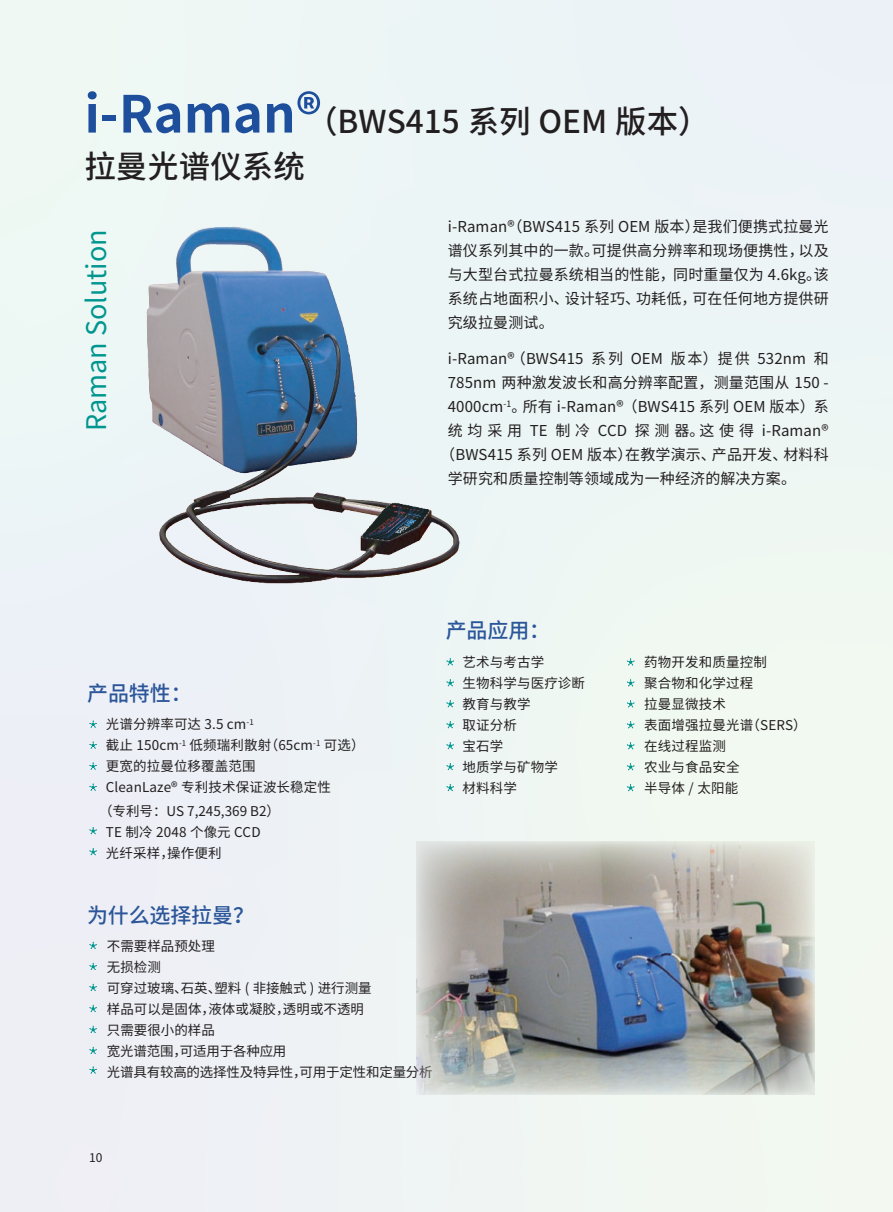
<style>
.page{position:relative;width:893px;height:1212px;background:#eef5f5}
.page>*{position:absolute;margin:0;border:0;box-sizing:border-box;transform-origin:0 0}
.t1{font:500 31.5px/45px "Source Han Sans CN";color:#231f20}
.t2{font:27px "Source Han Sans CN";color:#00968f}
.t3{font:500 21px "Source Han Sans CN";letter-spacing:-.005em;color:#2b5699}
.t4{font:15px/24px "Source Han Sans CN";letter-spacing:.01em;color:#231f20}
.t5{font:15px "Source Han Sans CN";letter-spacing:.32em;color:#231f20}
.t6{font:13.5px/21px "Source Han Sans CN";letter-spacing:.01em;color:#231f20}
.t7{font:12px "Source Han Sans CN";color:#231f20}
.s1{font-weight:700;font-size:51px;color:#1e4f9d}
</style>
<div class="page">
<img style="left:146px;top:227px;width:314px;height:357px">
<img style="left:416px;top:842px;width:399px;height:252px">
<svg style="left:89px;top:720px;width:8px;height:8px"></svg>
<svg style="left:89px;top:741px;width:8px;height:8px"></svg>
<svg style="left:89px;top:762px;width:8px;height:8px"></svg>
<svg style="left:89px;top:783px;width:8px;height:8px"></svg>
<svg style="left:89px;top:827px;width:8px;height:7px"></svg>
<svg style="left:89px;top:848px;width:8px;height:7px"></svg>
<svg style="left:446px;top:658px;width:8px;height:7px"></svg>
<svg style="left:446px;top:679px;width:8px;height:7px"></svg>
<svg style="left:446px;top:700px;width:8px;height:7px"></svg>
<svg style="left:446px;top:721px;width:8px;height:7px"></svg>
<svg style="left:446px;top:742px;width:8px;height:7px"></svg>
<svg style="left:446px;top:763px;width:8px;height:7px"></svg>
<svg style="left:446px;top:784px;width:8px;height:7px"></svg>
<svg style="left:627px;top:658px;width:7px;height:7px"></svg>
<svg style="left:627px;top:679px;width:7px;height:7px"></svg>
<svg style="left:627px;top:700px;width:7px;height:7px"></svg>
<svg style="left:627px;top:721px;width:7px;height:7px"></svg>
<svg style="left:627px;top:742px;width:7px;height:7px"></svg>
<svg style="left:627px;top:763px;width:7px;height:7px"></svg>
<svg style="left:627px;top:784px;width:7px;height:7px"></svg>
<svg style="left:89px;top:942px;width:8px;height:7px"></svg>
<svg style="left:89px;top:963px;width:8px;height:7px"></svg>
<svg style="left:89px;top:984px;width:8px;height:7px"></svg>
<svg style="left:89px;top:1005px;width:8px;height:7px"></svg>
<svg style="left:89px;top:1026px;width:8px;height:7px"></svg>
<svg style="left:89px;top:1047px;width:8px;height:7px"></svg>
<svg style="left:89px;top:1066px;width:8px;height:7px"></svg>
<h1 class="t1" style="left:84px;top:99px;width:627px"><span class="s1">i-Raman®</span>（BWS415 系列 OEM 版本）拉曼光谱仪系统</h1>
<h2 class="t2" style="left:81px;top:431px;width:204px;rotate:-90deg">Raman Solution</h2>
<p class="t4" style="left:448px;top:215px;width:382px">i-Raman（BWS415 系列 OEM 版本）是我们便携式拉曼光</p>
<p class="t4" style="left:448px;top:215px;width:382px;text-indent:60px">®<br>谱仪系列其中的一款。可提供高分辨率和现场便携性，以及与大型台式拉曼系统相当的性能，同时重量仅为 4.6kg。该系统占地面积小、设计轻巧、功耗低，可在任何地方提供研究级拉曼测试。</p>
<p class="t4" style="left:448px;top:347px;width:382px">i-Raman® （BWS415 系列 OEM 版本）提供 532nm 和</p>
<p class="t4" style="left:448px;top:371px;width:382px">785nm 两种激发波长和高分辨率配置，测量范围从 150 -</p>
<p class="t4" style="left:448px;top:395px;width:382px">4000cm<sup>-1</sup>。所有 i-Raman®（BWS415 系列 OEM 版本）系</p>
<p class="t5" style="left:448px;top:422px;width:382px">统均采用 TE 制冷 CCD 探测器。这使得 i-Raman®</p>
<p class="t4" style="left:440px;top:443px;width:390px">（BWS415 系列 OEM 版本）在教学演示、产品开发、材料科</p>
<p class="t4" style="left:448px;top:467px;width:350px">学研究和质量控制等领域成为一种经济的解决方案。</p>
<h3 class="t3" style="left:87px;top:681px;width:106px">产品特性：</h3>
<p class="t6" style="left:106px;top:714px;width:260px">光谱分辨率可达 3.5 cm<sup>-1<br></sup>截止 150cm<sup>-1</sup> 低频瑞利散射（65cm<sup>-1</sup> 可选）更宽的拉曼位移覆盖范围<br>CleanLaze® 专利技术保证波长稳定性</p>
<p class="t6" style="left:106px;top:801px;width:176px;text-indent:-7px">（专利号：US 7,245,369 B2）<br>TE 制冷 2048 个像元 CCD<br>光纤采样，操作便利</p>
<h3 class="t3" style="left:446px;top:618px;width:106px">产品应用：</h3>
<p class="t6" style="left:462px;top:652px;width:124px">艺术与考古学<br>生物科学与医疗诊断教育与教学<br>取证分析<br>宝石学<br>地质学与矿物学<br>材料科学</p>
<p class="t6" style="left:644px;top:652px;width:164px">药物开发和质量控制<br>聚合物和化学过程<br>拉曼显微技术<br>表面增强拉曼光谱（SERS）在线过程监测<br>农业与食品安全<br>半导体 / 太阳能</p>
<h3 class="t3" style="left:87px;top:904px;width:168px">为什么选择拉曼？</h3>
<p class="t6" style="left:107px;top:935px;width:327px">不需要样品预处理<br>无损检测<br>可穿过玻璃、石英、塑料 ( 非接触式 ) 进行测量<br>样品可以是固体，液体或凝胶，透明或不透明<br>只需要很小的样品<br>宽光谱范围，可适用于各种应用<br>光谱具有较高的选择性及特异性，可用于定性和定量分析</p>
<p class="t7" style="left:89px;top:1150px;width:15px">10</p>
</div>
